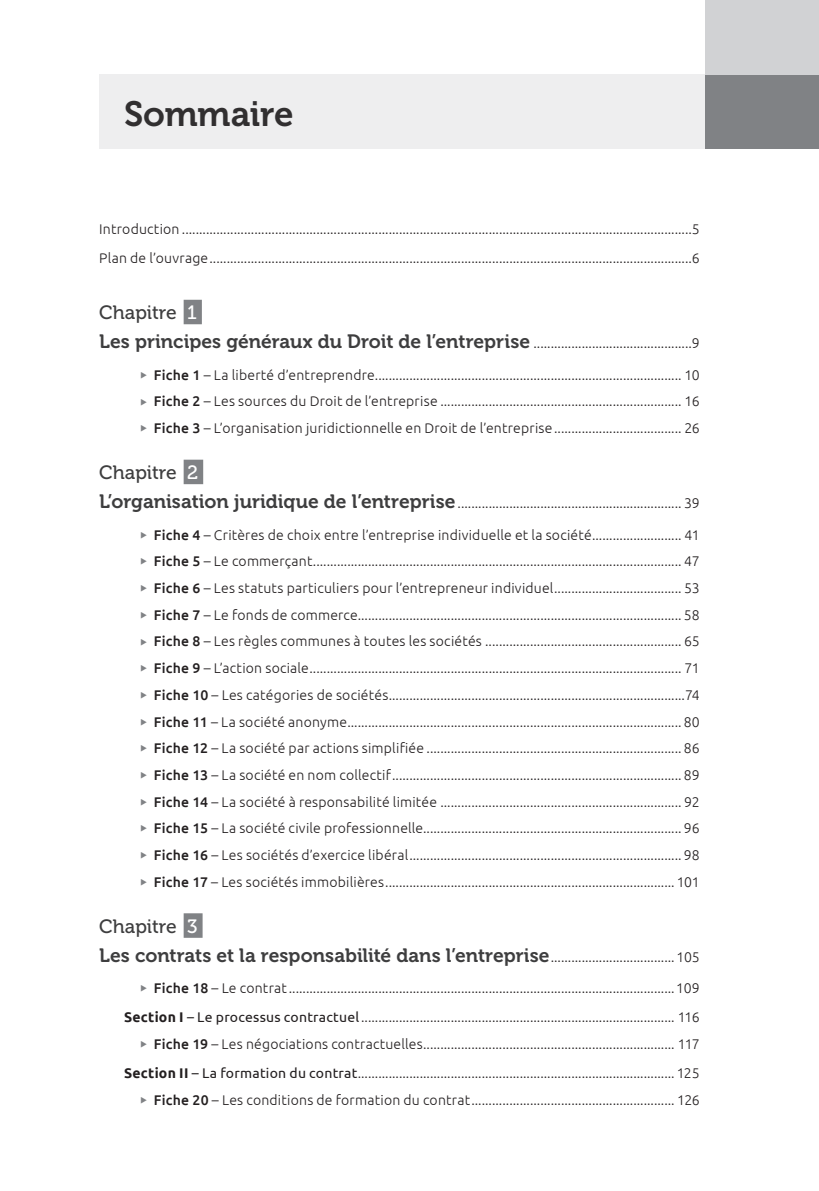
<style>
.page{position:relative;width:819px;height:1191px;background:#fff}
.page>*{position:absolute;margin:0;border:0;box-sizing:border-box;transform-origin:0 0}
.t1{font:35px "Museo 700";letter-spacing:-.01em;color:#312f30}
.t2{font:19.25px "Museo 700";color:#3e3e3f}
.t3{font:19.25px "Museo 500";color:#3e3e3f}
.t4{font:300 14px/26.8px "Ubuntu";letter-spacing:.015em;color:#231f20;text-align:justify}
.s1{color:#fff}
.s2{font-family:"Museo 700";font-weight:400;font-size:19.25px;color:#3e3e3f}
.s3{font-weight:500}
.s4{font-family:"Ubuntu";font-weight:300;font-size:14px;color:#231f20}
.s5{font-weight:700}
.s6{font-weight:400}
</style>
<div class="page">
<div style="left:99px;top:74px;width:605px;height:75px;background:#eeeeef"></div>
<div style="left:184px;top:300px;width:18px;height:24px;background:#808285"></div>
<div style="left:184px;top:460px;width:19px;height:24px;background:#808285"></div>
<div style="left:184px;top:913px;width:18px;height:24px;background:#808285"></div>
<div style="left:704px;top:74px;width:115px;height:75px;background:#808285"></div>
<div style="left:704px;top:0;width:115px;height:74px;background:#d1d2d4"></div>
<h1 class="t1" style="left:124px;top:94px;width:171px">Sommaire</h1>
<p class="t4" style="left:99px;top:214px;width:602px;line-height:29.2px">Introduction ....................................................................................................................................................5<br>Plan de l’ouvrage............................................................................................................................................6</p>
<h2 class="t3" style="left:99px;top:302px;width:99px">Chapitre <span class="s1">1</span></h2>
<p class="t4" style="left:99px;top:329px;width:602px"><span class="s2">Les principes généraux du Droit de l’entreprise</span> ..............................................9</p>
<p class="t4" style="left:154px;top:361px;width:547px"><span class="s3">Fiche 1</span> – La liberté d’entreprendre......................................................................................... 10<br><span class="s3">Fiche 2</span> – Les sources du Droit de l’entreprise ...................................................................... 16<br><span class="s3">Fiche 3</span> – L’organisation juridictionnelle en Droit de l’entreprise..................................... 26</p>
<h2 class="t3" style="left:99px;top:462px;width:100px">Chapitre <span class="s1">2</span></h2>
<p class="t4" style="left:99px;top:489px;width:602px"><span class="s2">L’organisation juridique de l’entreprise</span>................................................................. 39</p>
<p class="t4" style="left:154px;top:521px;width:547px"><span class="s3">Fiche 4</span> – Critères de choix entre l’entreprise individuelle et la société.......................... 41<br><span class="s3">Fiche 5</span> – Le commerçant........................................................................................................... 47<br><span class="s3">Fiche 6</span> – Les statuts particuliers pour l’entrepreneur individuel..................................... 53<br><span class="s3">Fiche 7</span> – Le fonds de commerce.............................................................................................. 58<br><span class="s3">Fiche 8</span> – Les règles communes à toutes les sociétés ......................................................... 65<br><span class="s3">Fiche 9</span> – L’action sociale............................................................................................................ 71<br><span class="s3">Fiche 10</span> – Les catégories de sociétés......................................................................................74<br><span class="s3">Fiche 11</span> – La société anonyme................................................................................................. 80<br><span class="s3">Fiche 12</span> – La société par actions simplifiée .......................................................................... 86<br><span class="s3">Fiche 13</span> – La société en nom collectif.................................................................................... 89<br><span class="s3">Fiche 14</span> – La société à responsabilité limitée ...................................................................... 92<br><span class="s3">Fiche 15</span> – La société civile professionnelle........................................................................... 96<br><span class="s3">Fiche 16</span> – Les sociétés d’exercice libéral............................................................................... 98<br><span class="s3">Fiche 17</span> – Les sociétés immobilières....................................................................................101</p>
<h2 class="t3" style="left:99px;top:915px;width:100px">Chapitre <span class="s1">3</span></h2>
<h2 class="t2" style="left:99px;top:944px;width:602px">Les contrats et la responsabilité dans l’entreprise<span class="s4">....................................105</span></h2>
<p class="t4" style="left:124px;top:973px;width:577px;line-height:29.2px;text-align:right"><span class="s3">Fiche 18</span> – Le contrat................................................................................................................109<br><span class="s5">Section I</span> <span class="s6">– Le processus contractuel</span>........................................................................................... 116</p>
<p class="t4" style="left:124px;top:1029px;width:577px;line-height:29.2px;text-align:right"><span class="s3">Fiche 19</span> – Les négociations contractuelles......................................................................... 117<br><span class="s5">Section II</span> <span class="s6">– La formation du contrat</span>............................................................................................ 125</p>
<p class="t4" style="left:154px;top:1086px;width:547px"><span class="s3">Fiche 20</span> – Les conditions de formation du contrat........................................................... 126</p>
</div>
